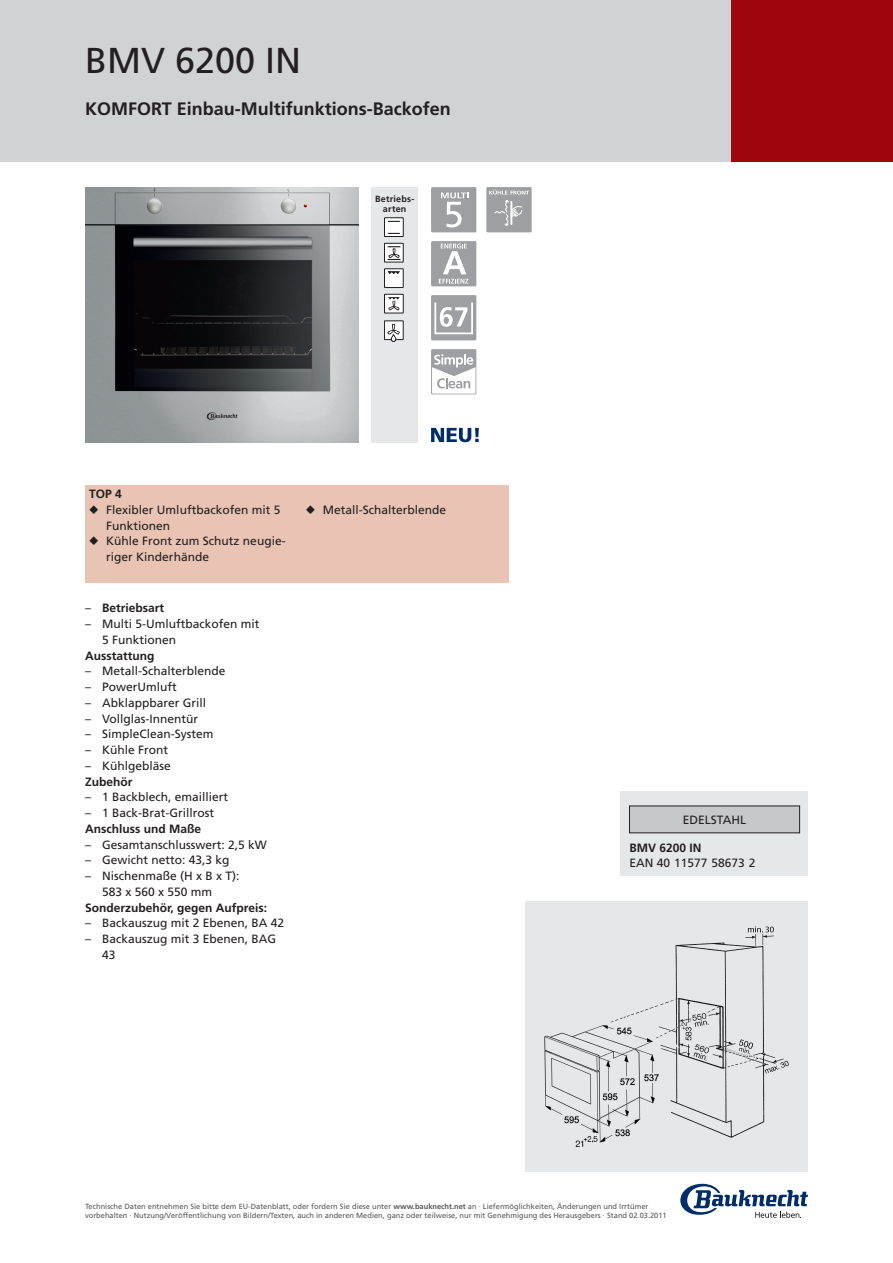
<style>
.page{position:relative;width:893px;height:1263px;background:#fff}
.page>*{position:absolute;margin:0;border:0;box-sizing:border-box;transform-origin:0 0}
.Headline{font:36px "Frutiger LT Std";color:#231f20}
.Unterzeile{font:700 18px "Frutiger LT Std";color:#231f20}
.t1{font:12px/15.8px "Frutiger LT Std";color:#231f20}
.t2{font:700 12px "Frutiger LT Std";color:#231f20}
.t3{font:700 9px/10.5px "Frutiger";letter-spacing:.025em;color:#231f20;text-align:center}
.Feature_Absatz{font:7.5px "Frutiger LT Std";color:#57585a}
.s1{font-weight:400}
.s2{font-weight:700}
</style>
<div class="page">
<div style="left:0;top:0;width:893px;height:162px;background:#d1d2d4"></div>
<div style="left:731px;top:0;width:162px;height:162px;background:#9d070d"></div>
<img style="left:85px;top:187px;width:274px;height:255px">
<svg style="left:431px;top:428px;width:48px;height:14px"></svg>
<div style="left:372px;top:187px;width:46px;height:255px;background:#e6e7e9"></div>
<div style="left:384px;top:218px;width:19px;height:18px;background:#fff"></div>
<div style="left:384px;top:217px;width:20px;height:20px;border:1px solid #231f20"></div>
<svg style="left:388px;top:221px;width:12px;height:1px"></svg>
<svg style="left:388px;top:233px;width:12px;height:1px"></svg>
<div style="left:384px;top:243px;width:19px;height:19px;background:#fff"></div>
<div style="left:384px;top:243px;width:20px;height:19px;border:1px solid #231f20"></div>
<svg style="left:388px;top:246px;width:13px;height:14px"></svg>
<div style="left:384px;top:269px;width:19px;height:19px;background:#fff"></div>
<div style="left:384px;top:268px;width:20px;height:20px;border:1px solid #231f20"></div>
<svg style="left:388px;top:271px;width:12px;height:3px"></svg>
<div style="left:384px;top:294px;width:19px;height:19px;background:#fff"></div>
<div style="left:384px;top:294px;width:20px;height:19px;border:1px solid #231f20"></div>
<svg style="left:388px;top:297px;width:12px;height:13px"></svg>
<div style="left:384px;top:321px;width:19px;height:19px;background:#fff"></div>
<div style="left:384px;top:320px;width:20px;height:20px;border:1px solid #231f20"></div>
<svg style="left:387px;top:324px;width:13px;height:18px"></svg>
<div style="left:431px;top:187px;width:45px;height:45px;background:#9d9fa2"></div>
<svg style="left:441px;top:193px;width:27px;height:34px"></svg>
<div style="left:431px;top:241px;width:45px;height:45px;background:#9d9fa2"></div>
<svg style="left:439px;top:244px;width:29px;height:39px"></svg>
<div style="left:431px;top:295px;width:45px;height:45px;background:#9d9fa2"></div>
<svg style="left:440px;top:307px;width:27px;height:20px"></svg>
<div style="left:434px;top:302px;width:39px;height:32px;border:2px solid #fff"></div>
<div style="left:431px;top:349px;width:45px;height:45px;background:#9d9fa2"></div>
<svg style="left:432px;top:354px;width:43px;height:40px"></svg>
<div style="left:486px;top:187px;width:46px;height:45px;background:#9d9fa2"></div>
<svg style="left:489px;top:190px;width:40px;height:36px"></svg>
<div style="left:85px;top:485px;width:424px;height:98px;background:#e9c3b3"></div>
<div style="left:621px;top:791px;width:187px;height:85px;background:#e6e7e9"></div>
<div style="left:629px;top:806px;width:171px;height:27px;background:#c7c8ca"></div>
<div style="left:525px;top:901px;width:283px;height:271px;background:#e6e7e9"></div>
<img style="left:544px;top:926px;width:245px;height:221px">
<svg style="left:680px;top:1184px;width:128px;height:34px"></svg>
<p class="Headline" style="left:85px;top:40px;width:218px">BMV 6200 IN</p>
<p class="Unterzeile" style="left:85px;top:98px;width:367px">KOMFORT Einbau-Multifunktions-Backofen</p>
<p class="t3" style="left:375px;top:194px;width:41px">Betr iebs - ar te n</p>
<p class="t2" style="left:89px;top:487px;width:34px">TOP 4</p>
<p class="t1" style="left:106px;top:502px;width:176px;text-indent:-17px">◆ Flexibler Umluftbackofen mit 5<br>Funktionen</p>
<p class="t1" style="left:106px;top:533px;width:181px;text-indent:-17px">◆ Kühle Front zum Schutz neugie&shy;riger Kinderhände</p>
<p class="t2" style="left:85px;top:601px;width:81px"><span class="s1">–</span> Betriebsart</p>
<p class="t1" style="left:85px;top:616px;width:176px">– Multi 5-Umluftbackofen mit</p>
<p class="t1" style="left:102px;top:632px;width:76px">5 Funktionen</p>
<p class="t2" style="left:85px;top:648px;width:71px">Ausstattung</p>
<p class="t1" style="left:85px;top:663px;width:142px">– Metall-Schalterblende</p>
<p class="t1" style="left:85px;top:679px;width:93px">– PowerUmluft</p>
<p class="t1" style="left:85px;top:695px;width:123px">– Abklappbarer Grill</p>
<p class="t1" style="left:85px;top:711px;width:115px">– Vollglas-Innentür</p>
<p class="t1" style="left:85px;top:726px;width:130px">– SimpleClean-System</p>
<p class="t1" style="left:85px;top:742px;width:85px">– Kühle Front</p>
<p class="t1" style="left:85px;top:758px;width:87px">– Kühlgebläse<br><span class="s2">Zubehör</span></p>
<p class="t1" style="left:85px;top:789px;width:145px">– 1 Backblech, emailliert</p>
<p class="t1" style="left:85px;top:805px;width:131px">– 1 Back-Brat-Grillrost<br><span class="s2">Anschluss und Maße</span></p>
<p class="t1" style="left:85px;top:837px;width:183px">– Gesamtanschlusswert: 2,5 kW</p>
<p class="t1" style="left:85px;top:852px;width:146px">– Gewicht netto: 43,3 kg</p>
<p class="t1" style="left:85px;top:868px;width:156px">– Nischenmaße (H x B x T):</p>
<p class="t1" style="left:102px;top:884px;width:112px">583 x 560 x 550 mm</p>
<p class="t2" style="left:85px;top:900px;width:184px">Sonderzubehör, gegen Aufpreis:</p>
<p class="t1" style="left:85px;top:915px;width:201px">– Backauszug mit 2 Ebenen, BA 42</p>
<p class="t1" style="left:102px;top:931px;width:176px;text-indent:-17px">– Backauszug mit 3 Ebenen, BAG<br>43</p>
<p class="t1" style="left:306px;top:502px;width:142px">◆ Metall-Schalterblende</p>
<p class="t1" style="left:683px;top:812px;width:65px">EDELSTAHL</p>
<p class="t1" style="left:629px;top:839px;width:128px"><span class="s2">BMV 6200 IN<br></span>EAN 40 11577 58673 2</p>
<p class="Feature_Absatz" style="left:85px;top:1201px;width:565px">Technische Daten entnehmen Sie bitte dem EU-Datenblatt, oder fordern Sie diese unter <span class="s2">www.bauknecht.net</span> an · Liefermöglichkeiten, Änderungen und Irrtümer</p>
<p class="Feature_Absatz" style="left:85px;top:1210px;width:583px">vorbehalten · Nutzung/Veröffentlichung von Bildern/Texten, auch in anderen Medien, ganz oder teilweise, nur mit Genehmigung des Herausgebers · Stand 02.03.2011</p>
</div>
